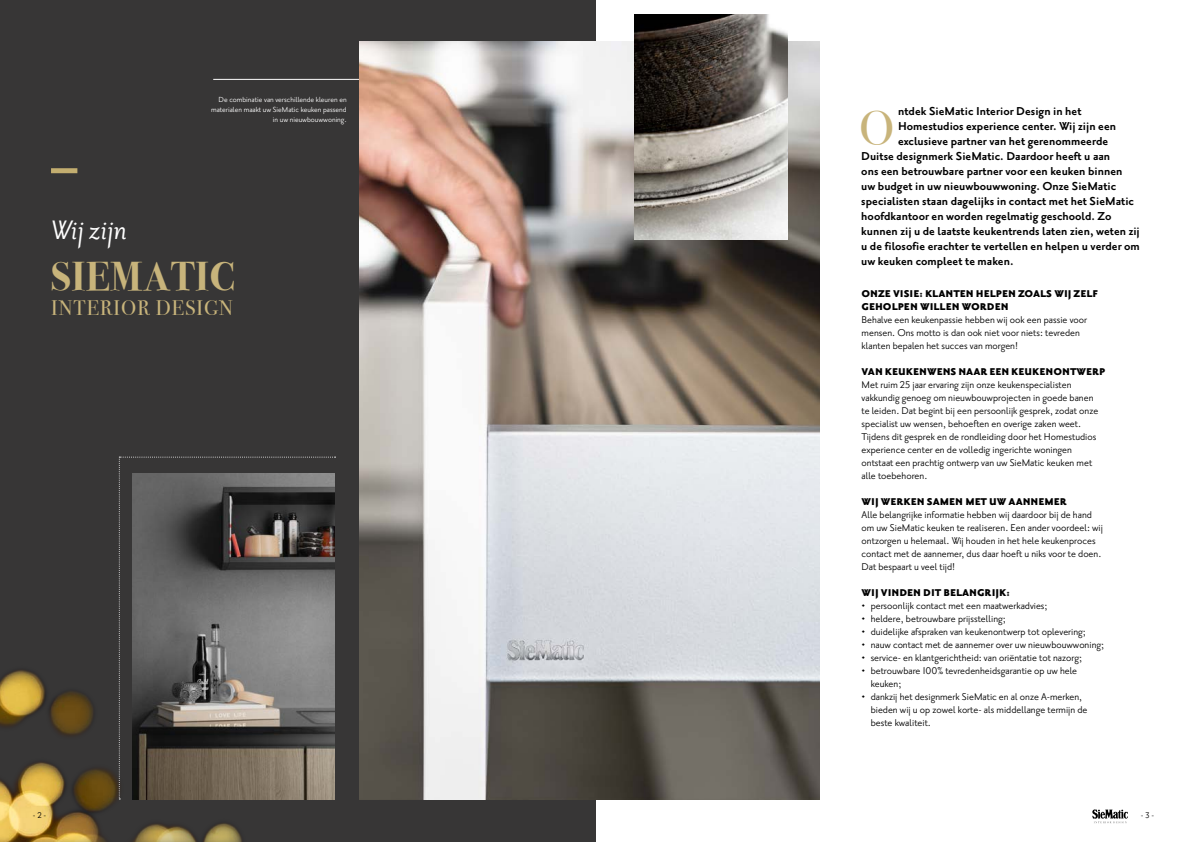
<style>
.page{position:relative;width:1191px;height:842px;background:#fff}
.page>*{position:absolute;margin:0;border:0;box-sizing:border-box;transform-origin:0 0}
.t1{font:48.9px "Bodoni Svty Two OSITCTT";color:#c8b47b}
.t2{font:700 40.1px "Bodoni Svty Two OSITCTT";letter-spacing:.02em;color:#c8b47b}
.t3{font:italic 32.5px "Priori Sans OT";color:#fff}
.t4{font:21px "Bodoni Svty Two OSITCTT";letter-spacing:.05em;color:#c8b47b}
.t5{font:700 14px "Priori Sans OT";color:#000}
.t6{font:12px/13px "Priori Sans OT";color:#000}
.t7{font:900 12px/13px "Priori Sans OT";color:#000}
.t8{font:10px "Priori Sans OT";color:#000}
.t9{font:9px/10px "Priori Sans OT";color:#fff;text-align:right}
</style>
<div class="page">
<svg style="left:1092px;top:809px;width:36px;height:14px"></svg>
<div style="left:0;top:0;width:595px;height:842px;background:#373636"></div>
<img style="left:0;top:622px;width:273px;height:220px">
<hr style="left:213px;top:79px;width:152px;height:1px;background:#fff">
<div style="left:51px;top:168px;width:26px;height:5px;background:#c3ae70"></div>
<img style="left:359px;top:41px;width:460px;height:758px">
<img style="left:634px;top:14px;width:154px;height:225px">
<svg style="left:119px;top:457px;width:216px;height:342px"></svg>
<p class="t9" style="left:211px;top:94px;width:137px">De combinatie van verschillende kleuren en materialen maakt uw SieMatic keuken passend in uw nieuwbouwwoning.</p>
<h3 class="t3" style="left:51px;top:213px;width:78px">Wij zijn</h3>
<h2 class="t2" style="left:51px;top:252px;width:186px">SIEMATIC</h2>
<h3 class="t4" style="left:51px;top:295px;width:183px">INTERIOR DESIGN</h3>
<h1 class="t1" style="left:859px;top:99px;width:37px">O</h1>
<p class="t5" style="left:898px;top:104px;width:185px">ntdek SieMatic Interior Design in het</p>
<p class="t5" style="left:898px;top:119px;width:219px">Homestudios experience center. Wij zijn een</p>
<p class="t5" style="left:898px;top:134px;width:212px">exclusieve partner van het gerenommeerde</p>
<p class="t5" style="left:861px;top:149px;width:250px">Duitse designmerk SieMatic. Daardoor heeft u aan</p>
<p class="t5" style="left:861px;top:164px;width:263px">ons een betrouwbare partner voor een keuken binnen</p>
<p class="t5" style="left:861px;top:179px;width:256px">uw budget in uw nieuwbouwwoning. Onze SieMatic</p>
<p class="t5" style="left:861px;top:194px;width:274px">specialisten staan dagelijks in contact met het SieMatic</p>
<p class="t5" style="left:861px;top:209px;width:252px">hoofdkantoor en worden regelmatig geschoold. Zo</p>
<p class="t5" style="left:861px;top:224px;width:280px">kunnen zij u de laatste keukentrends laten zien, weten zij</p>
<p class="t5" style="left:861px;top:239px;width:280px">u de filosofie erachter te vertellen en helpen u verder om</p>
<p class="t5" style="left:861px;top:254px;width:154px">uw keuken compleet te maken.</p>
<p class="t7" style="left:861px;top:287px;width:238px">ONZE VISIE: KLANTEN HELPEN ZOALS WIJ ZELF<br>GEHOLPEN WILLEN WORDEN</p>
<p class="t6" style="left:861px;top:313px;width:227px">Behalve een keukenpassie hebben wij ook een passie voor mensen. Ons motto is dan ook niet voor niets: tevreden klanten bepalen het succes van morgen!</p>
<p class="t7" style="left:861px;top:365px;width:245px">VAN KEUKENWENS NAAR EEN KEUKENONTWERP</p>
<p class="t6" style="left:861px;top:378px;width:238px">Met ruim 25 jaar ervaring zijn onze keukenspecialisten vakkundig genoeg om nieuwbouwprojecten in goede banen te leiden. Dat begint bij een persoonlijk gesprek, zodat onze specialist uw wensen, behoeften en overige zaken weet.<br>Tijdens dit gesprek en de rondleiding door het Homestudios experience center en de volledig ingerichte woningen ontstaat een prachtig ontwerp van uw SieMatic keuken met alle toebehoren.</p>
<p class="t7" style="left:861px;top:495px;width:207px">WIJ WERKEN SAMEN MET UW AANNEMER</p>
<p class="t6" style="left:861px;top:508px;width:243px">Alle belangrijke informatie hebben wij daardoor bij de hand om uw SieMatic keuken te realiseren. Een ander voordeel: wij ontzorgen u helemaal. Wij houden in het hele keukenproces contact met de aannemer, dus daar hoeft u niks voor te doen.<br>Dat bespaart u veel tijd!</p>
<p class="t7" style="left:861px;top:586px;width:150px">WIJ VINDEN DIT BELANGRIJK:</p>
<p class="t6" style="left:861px;top:599px;width:187px">• persoonlijk contact met een maatwerkadvies;</p>
<p class="t6" style="left:861px;top:612px;width:146px">• heldere, betrouwbare prijsstelling;</p>
<p class="t6" style="left:861px;top:625px;width:226px">• duidelijke afspraken van keukenontwerp tot oplevering;</p>
<p class="t6" style="left:861px;top:638px;width:244px">• nauw contact met de aannemer over uw nieuwbouwwoning;</p>
<p class="t6" style="left:861px;top:651px;width:222px">• service- en klantgerichtheid: van oriëntatie tot nazorg;</p>
<p class="t6" style="left:870px;top:664px;width:208px;text-indent:-9px">• betrouwbare 100% tevredenheidsgarantie op uw hele keuken;</p>
<p class="t6" style="left:870px;top:690px;width:218px;text-indent:-9px">• dankzij het designmerk SieMatic en al onze A-merken, bieden wij u op zowel korte- als middellange termijn de beste kwaliteit.</p>
<p class="t8" style="left:33px;top:810px;width:15px">- 2 -</p>
<p class="t8" style="left:1141px;top:810px;width:15px">- 3 -</p>
</div>
